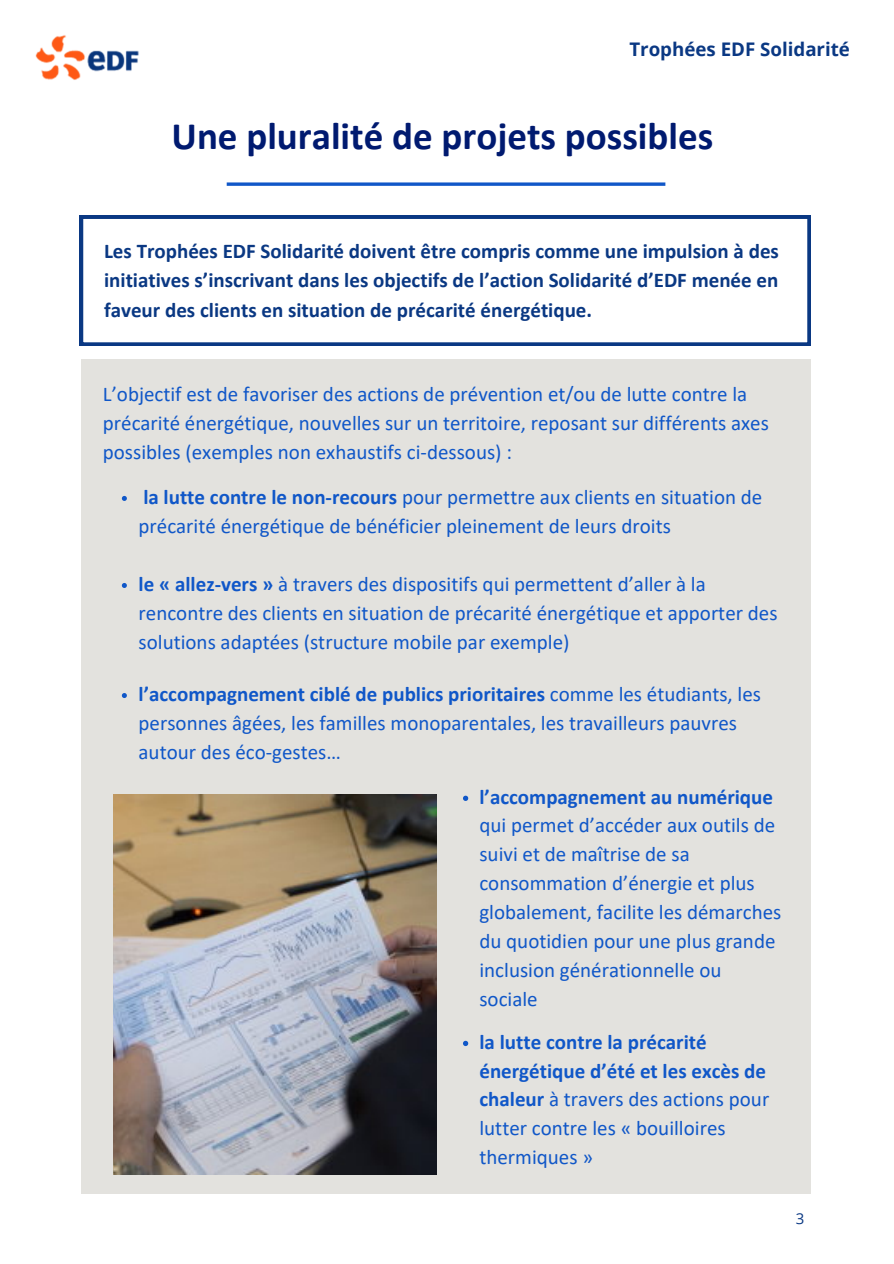
<style>
.page{position:relative;width:894px;height:1264px;background:#fff}
.page>*{position:absolute;margin:0;border:0;box-sizing:border-box;transform-origin:0 0}
.t1{font:700 39px "Calibri";color:#001a70}
.t2{font:21px/29px "Calibri";color:#1057c8}
.t3{font:700 21px/29.2px "Calibri";color:#0a3883;text-align:justify}
.t4{font:700 18.75px "Open Sans";color:#0a3883}
.t5{font:15px "Open Sans";color:#0a3883}
.s1{font-weight:700}
</style>
<div class="page">
<svg style="left:80px;top:215px;width:730px;height:131px"></svg>
<div style="left:81px;top:359px;width:729px;height:834px;background:#e3e2de"></div>
<svg style="left:122px;top:496px;width:5px;height:5px"></svg>
<svg style="left:122px;top:583px;width:5px;height:5px"></svg>
<svg style="left:122px;top:693px;width:5px;height:5px"></svg>
<svg style="left:227px;top:182px;width:438px;height:4px"></svg>
<img style="left:114px;top:795px;width:323px;height:379px">
<svg style="left:463px;top:795px;width:5px;height:6px"></svg>
<svg style="left:463px;top:1040px;width:5px;height:6px"></svg>
<img style="left:35px;top:35px;width:104px;height:45px">
<p class="t4" style="left:629px;top:36px;width:222px">Trophées EDF Solidarité</p>
<p class="t1" style="left:171px;top:119px;width:543px">Une pluralité de projets possibles</p>
<p class="t3" style="left:104px;top:238px;width:676px">Les Trophées EDF Solidarité doivent être compris comme une impulsion à des initiatives s’inscrivant dans les objectifs de l’action Solidarité d’EDF menée en faveur des clients en situation de précarité énergétique.</p>
<p class="t2" style="left:103px;top:381px;width:667px">L’objectif est de favoriser des actions de prévention et/ou de lutte contre la précarité énergétique, nouvelles sur un territoire, reposant sur différents axes possibles (exemples non exhaustifs ci-dessous) :</p>
<h1 class="t2" style="left:138px;top:484px;width:625px"><span class="s1">la lutte contre le non-recours</span> pour permettre aux clients en situation de précarité énergétique de bénéficier pleinement de leurs droits</h1>
<h2 class="t2" style="left:138px;top:571px;width:640px"><span class="s1">le « allez-vers »</span> à travers des dispositifs qui permettent d’aller à la rencontre des clients en situation de précarité énergétique et apporter des solutions adaptées (structure mobile par exemple)</h2>
<h3 class="t2" style="left:138px;top:681px;width:624px"><span class="s1">l’accompagnement ciblé de publics prioritaires</span> comme les étudiants, les personnes âgées, les familles monoparentales, les travailleurs pauvres autour des éco-gestes…</h3>
<p class="t2" style="left:479px;top:783px;width:303px"><span class="s1">l’accompagnement au numérique </span>qui permet d’accéder aux outils de suivi et de maîtrise de sa consommation d’énergie et plus globalement, facilite les démarches du quotidien pour une plus grande inclusion générationnelle ou sociale</p>
<p class="t2" style="left:479px;top:1028px;width:291px"><span class="s1">la lutte contre la précarité énergétique d’été et les excès de chaleur</span> à travers des actions pour lutter contre les « bouilloires thermiques »</p>
<p class="t5" style="left:795px;top:1208px;width:10px">3</p>
</div>
